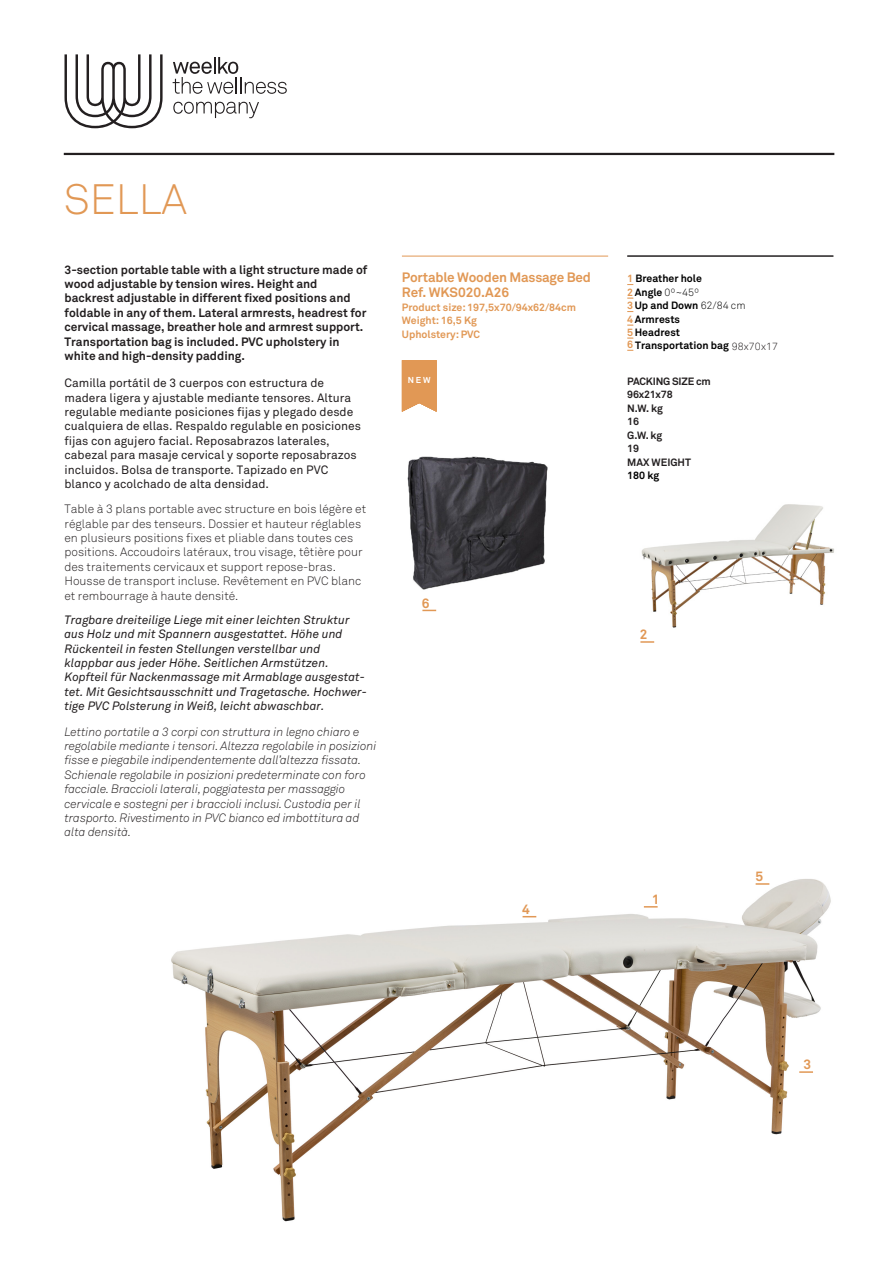
<style>
.page{position:relative;width:893px;height:1263px;background:#fff}
.page>*{position:absolute;margin:0;border:0;box-sizing:border-box;transform-origin:0 0}
.t1{font:300 42px "Akkurat";color:#e19855}
.t2{font:700 13.5px/15px "Akkurat";letter-spacing:-.015em;color:#e19855}
.t3{font:italic 300 12px/14.4px "Akkurat";color:#231f20}
.t4{font:12px/14.4px "Akkurat";color:#231f20}
.t5{font:300 12px/14.4px "Akkurat";color:#231f20}
.t6{font:italic 12px/14.4px "Akkurat";color:#231f20}
.t7{font:700 12px/14.4px "Akkurat";color:#231f20}
.t8{font:700 10.5px/13.2px "Akkurat";color:#000001}
.t9{font:700 10.5px/13.5px "Akkurat";color:#e19855}
.t10{font:700 10.5px/13.5px "Akkurat";letter-spacing:-.02em;color:#231f20}
.t11{font:700 10.5px "Akkurat";color:#000}
.t12{font:700 8.55px "Akkurat";color:#fff}
.s1{color:#e19855}
.s2{font-weight:300}
.s3{font-weight:300;color:#231f20}
</style>
<div class="page">
<img style="left:171px;top:879px;width:660px;height:343px">
<img style="left:641px;top:504px;width:193px;height:138px">
<hr style="left:64px;top:153px;width:770px;height:2px;background:#231f20">
<hr style="left:402px;top:256px;width:206px;height:1px;background:#e19855">
<hr style="left:627px;top:256px;width:206px;height:1px;background:#231f20">
<svg style="left:644px;top:906px;width:14px;height:1px"></svg>
<svg style="left:799px;top:1071px;width:14px;height:2px"></svg>
<svg style="left:523px;top:916px;width:13px;height:1px"></svg>
<svg style="left:756px;top:883px;width:13px;height:2px"></svg>
<svg style="left:640px;top:641px;width:14px;height:2px"></svg>
<svg style="left:422px;top:610px;width:14px;height:1px"></svg>
<svg style="left:402px;top:360px;width:34px;height:52px;background:#e3a062"></svg>
<img style="left:407px;top:456px;width:141px;height:134px">
<svg style="left:173px;top:102px;width:86px;height:16px"></svg>
<svg style="left:173px;top:57px;width:114px;height:37px"></svg>
<svg style="left:64px;top:54px;width:99px;height:74px"></svg>
<h1 class="t1" style="left:64px;top:175px;width:125px">SELLA</h1>
<p class="t7" style="left:64px;top:262px;width:304px">3-section portable table with a light structure made of wood adjustable by tension wires. Height and backrest adjustable in different fixed positions and foldable in any of them. Lateral armrests, headrest for cervical massage, breather hole and armrest support.<br>Transportation bag is included. PVC upholstery in white and high-density padding.</p>
<p class="t4" style="left:64px;top:376px;width:298px">Camilla portátil de 3 cuerpos con estructura de madera ligera y ajustable mediante tensores. Altura regulable mediante posiciones fijas y plegado desde cualquiera de ellas. Respaldo regulable en posiciones fijas con agujero facial. Reposabrazos laterales, cabezal para masaje cervical y soporte reposabrazos incluidos. Bolsa de transporte. Tapizado en PVC blanco y acolchado de alta densidad.</p>
<p class="t5" style="left:64px;top:502px;width:303px">Table à 3 plans portable avec structure en bois légère et réglable par des tenseurs. Dossier et hauteur réglables en plusieurs positions fixes et pliable dans toutes ces positions. Accoudoirs latéraux, trou visage, têtière pour des traitements cervicaux et support repose-bras.<br>Housse de transport incluse. Revêtement en PVC blanc et rembourrage à haute densité.</p>
<p class="t6" style="left:64px;top:613px;width:304px">Tragbare dreiteilige Liege mit einer leichten Struktur aus Holz und mit Spannern ausgestattet. Höhe und Rückenteil in festen Stellungen verstellbar und klappbar aus jeder Höhe. Seitlichen Armstützen.<br>Kopfteil für Nackenmassage mit Armablage ausgestat&shy;tet. Mit Gesichtsausschnitt und Tragetasche. Hochwer&shy;tige PVC Polsterung in Weiß, leicht abwaschbar.</p>
<p class="t3" style="left:64px;top:724px;width:313px">Lettino portatile a 3 corpi con struttura in legno chiaro e regolabile mediante i tensori. Altezza regolabile in posizioni fisse e piegabile indipendentemente dall’altezza fissata.<br>Schienale regolabile in posizioni predeterminate con foro facciale. Braccioli laterali, poggiatesta per massaggio cervicale e sostegni per i braccioli inclusi. Custodia per il trasporto. Rivestimento in PVC bianco ed imbottitura ad alta densità.</p>
<p class="t2" style="left:402px;top:270px;width:191px">Portable Wooden Massage Bed<br>Ref. WKS020.A26</p>
<p class="t9" style="left:402px;top:301px;width:176px">Product size: 197,5x70/94x62/84cm<br>Weight: 16,5 Kg<br>Upholstery: PVC</p>
<p class="t12" style="left:408px;top:374px;width:24px">NEW</p>
<p class="t2" style="left:422px;top:595px;width:9px">6</p>
<p class="t2" style="left:522px;top:902px;width:9px">4</p>
<p class="t8" style="left:627px;top:272px;width:120px"><span class="s1">1</span> Breather hole<br><span class="s1">2</span> Angle <span class="s2">0º~45º<br></span><span class="s1">3</span>Up and Down <span class="s2">62/84 cm<br></span><span class="s1">4</span>Armrests<br><span class="s1">5</span>Headrest<br><span class="s1">6</span></p>
<p class="t8" style="left:635px;top:339px;width:144px">Transportation bag <span class="s3">98x70x17</span></p>
<p class="t10" style="left:627px;top:374px;width:85px">PACKING SIZE cm<br>96x21x78<br>N.W. kg<br>16<br>G.W. kg<br>19<br>MAX WEIGHT</p>
<p class="t11" style="left:627px;top:469px;width:33px">180 kg</p>
<p class="t2" style="left:640px;top:627px;width:9px">2</p>
<p class="t2" style="left:652px;top:892px;width:9px">1</p>
<p class="t2" style="left:755px;top:869px;width:9px">5</p>
<p class="t2" style="left:803px;top:1057px;width:9px">3</p>
</div>
